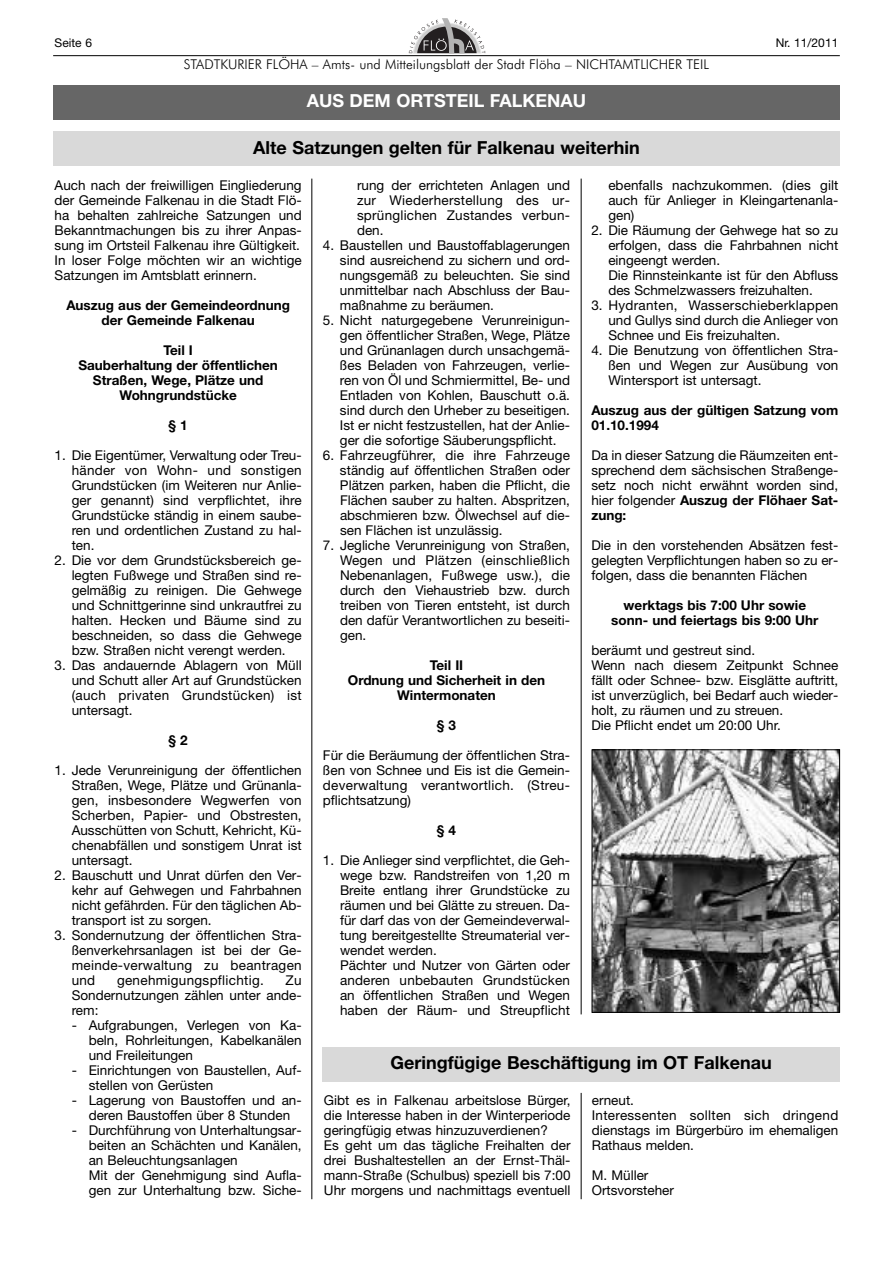
<style>
.page{position:relative;width:893px;height:1263px;background:#fff}
.page>*{position:absolute;margin:0;border:0;box-sizing:border-box;transform-origin:0 0}
.t1{font:700 18px "Helvetica Neue";color:#000}
.t2{font:700 18px "Helvetica Neue";color:#fff}
.t3{font:13.5px/15px "Helvetica Neue";color:#000;text-align:justify}
.t4{font:700 13.5px/15px "Helvetica Neue";color:#000;text-align:center}
.t5{font:300 13.5px "Futura BT";color:#000}
.t6{font:13.5px "Helvetica Neue";letter-spacing:.02em;color:#000}
.t7{font:12px "Helvetica Neue";color:#000}
.s1{font-weight:700}
</style>
<div class="page">
<hr style="left:53px;top:55px;width:787px;height:1px;background:#000">
<svg style="left:409px;top:18px;width:76px;height:35px"></svg>
<div style="left:53px;top:132px;width:787px;height:34px;background:#d9d9d9"></div>
<div style="left:53px;top:85px;width:787px;height:34px;background:#666"></div>
<hr style="left:311px;top:179px;width:1px;height:1020px;background:#000">
<hr style="left:581px;top:179px;width:1px;height:835px;background:#000">
<hr style="left:581px;top:1093px;width:1px;height:106px;background:#000">
<div style="left:322px;top:1047px;width:518px;height:34px;background:#d9d9d9"></div>
<img style="left:594px;top:751px;width:244px;height:259px">
<div style="left:592px;top:749px;width:248px;height:263px;border:1px solid #000"></div>
<p class="t7" style="left:55px;top:38px;width:39px">Seite 6</p>
<p class="t7" style="left:776px;top:38px;width:64px">Nr. 11/2011</p>
<p class="t5" style="left:184px;top:59px;width:527px">STADTKURIER FLÖHA – Amts- und Mitteilungsblatt der Stadt Flöha – NICHTAMTLICHER TEIL</p>
<h1 class="t2" style="left:307px;top:94px;width:281px">AUS DEM ORTSTEIL FALKENAU</h1>
<h1 class="t1" style="left:253px;top:141px;width:388px">Alte Satzungen gelten für Falkenau weiterhin</h1>
<p class="t3" style="left:55px;top:179px;width:249px;text-align:left">Auch nach der freiwilligen Eingliederung der Gemeinde Falkenau in die Stadt Flö&shy;ha behalten zahlreiche Satzungen und Bekanntmachungen bis zu ihrer Anpas&shy;sung im Ortsteil Falkenau ihre Gültigkeit.<br>In loser Folge möchten wir an wichtige Satzungen im Amtsblatt erinnern.</p>
<p class="t4" style="left:66px;top:299px;width:225px">Auszug aus der Gemeindeordnung der Gemeinde Falkenau</p>
<p class="t4" style="left:78px;top:344px;width:201px">Teil I<br>Sauberhaltung der öffentlichen<br>Straßen, Wege, Plätze und<br>Wohngrundstücke</p>
<p class="t4" style="left:169px;top:419px;width:21px">§ 1</p>
<p class="t3" style="left:72px;top:449px;width:232px;text-indent:-17px">1. Die Eigentümer, Verwaltung oder Treu&shy;händer von Wohn- und sonstigen Grundstücken (im Weiteren nur Anlie&shy;ger genannt) sind verpflichtet, ihre Grundstücke ständig in einem saube&shy;ren und ordentlichen Zustand zu hal&shy;ten.</p>
<p class="t3" style="left:72px;top:554px;width:232px;text-indent:-17px">2. Die vor dem Grundstücksbereich ge&shy;legten Fußwege und Straßen sind re&shy;gelmäßig zu reinigen. Die Gehwege und Schnittgerinne sind unkrautfrei zu halten. Hecken und Bäume sind zu beschneiden, so dass die Gehwege bzw. Straßen nicht verengt werden.</p>
<p class="t3" style="left:72px;top:659px;width:232px;text-indent:-17px">3. Das andauernde Ablagern von Müll und Schutt aller Art auf Grundstücken (auch privaten Grundstücken) ist untersagt.</p>
<p class="t4" style="left:169px;top:734px;width:21px">§ 2</p>
<p class="t3" style="left:72px;top:764px;width:232px;text-indent:-17px">1. Jede Verunreinigung der öffentlichen Straßen, Wege, Plätze und Grünanla&shy;gen, insbesondere Wegwerfen von Scherben, Papier- und Obstresten, Ausschütten von Schutt, Kehricht, Kü&shy;chenabfällen und sonstigem Unrat ist untersagt.</p>
<p class="t3" style="left:72px;top:869px;width:232px;text-indent:-17px">2. Bauschutt und Unrat dürfen den Ver&shy;kehr auf Gehwegen und Fahrbahnen nicht gefährden. Für den täglichen Ab&shy;transport ist zu sorgen.</p>
<p class="t3" style="left:72px;top:929px;width:232px;text-indent:-17px">3. Sondernutzung der öffentlichen Stra&shy;ßenverkehrsanlagen ist bei der Ge&shy;meinde-verwaltung zu beantragen und</p>
<p class="t6" style="left:117px;top:975px;width:148px">genehmigungspflichtig.</p>
<p class="t3" style="left:72px;top:974px;width:232px;text-indent:214px">Zu Sondernutzungen zählen unter ande&shy;rem:</p>
<p class="t3" style="left:89px;top:1019px;width:215px;text-indent:-17px">- Aufgrabungen, Verlegen von Ka&shy;beln, Rohrleitungen, Kabelkanälen und Freileitungen</p>
<p class="t3" style="left:89px;top:1064px;width:215px;text-indent:-17px">- Einrichtungen von Baustellen, Auf&shy;stellen von Gerüsten</p>
<p class="t3" style="left:72px;top:1094px;width:232px;text-align:center">- Lagerung von Baustoffen und an&shy;deren Baustoffen über 8 Stunden</p>
<p class="t3" style="left:89px;top:1124px;width:215px;text-align:left;text-indent:-17px">- Durchführung von Unterhaltungsar&shy;beiten an Schächten und Kanälen, an Beleuchtungsanlagen<br>Mit der Genehmigung sind Aufla&shy;gen zur Unterhaltung bzw. Siche-</p>
<p class="t3" style="left:357px;top:179px;width:215px">rung der errichteten Anlagen und zur Wiederherstellung des ur&shy;sprünglichen Zustandes verbun&shy;den.</p>
<p class="t3" style="left:340px;top:239px;width:232px;text-indent:-17px">4. Baustellen und Baustoffablagerungen sind ausreichend zu sichern und ord&shy;nungsgemäß zu beleuchten. Sie sind unmittelbar nach Abschluss der Bau&shy;maßnahme zu beräumen.</p>
<p class="t3" style="left:340px;top:314px;width:232px;text-indent:-17px">5. Nicht naturgegebene Verunreinigun&shy;gen öffentlicher Straßen, Wege, Plätze und Grünanlagen durch unsachgemä&shy;ßes Beladen von Fahrzeugen, verlie&shy;ren von Öl und Schmiermittel, Be- und Entladen von Kohlen, Bauschutt o.ä. sind durch den Urheber zu beseitigen.<br>Ist er nicht festzustellen, hat der Anlie&shy;ger die sofortige Säuberungspflicht.</p>
<p class="t3" style="left:340px;top:449px;width:232px;text-indent:-17px">6. Fahrzeugführer, die ihre Fahrzeuge ständig auf öffentlichen Straßen oder Plätzen parken, haben die Pflicht, die Flächen sauber zu halten. Abspritzen, abschmieren bzw. Ölwechsel auf die&shy;sen Flächen ist unzulässig.</p>
<p class="t3" style="left:340px;top:539px;width:232px;text-indent:-17px">7. Jegliche Verunreinigung von Straßen, Wegen und Plätzen (einschließlich Nebenanlagen, Fußwege usw.), die durch den Viehaustrieb bzw. durch treiben von Tieren entsteht, ist durch den dafür Verantwortlichen zu beseiti&shy;gen.</p>
<p class="t4" style="left:348px;top:659px;width:199px">Teil II<br>Ordnung und Sicherheit in den<br>Wintermonaten</p>
<p class="t4" style="left:437px;top:719px;width:21px">§ 3</p>
<p class="t3" style="left:323px;top:749px;width:249px">Für die Beräumung der öffentlichen Stra&shy;ßen von Schnee und Eis ist die Gemein&shy;deverwaltung verantwortlich. (Streu&shy;pflichtsatzung)</p>
<p class="t4" style="left:437px;top:824px;width:21px">§ 4</p>
<p class="t3" style="left:340px;top:854px;width:232px;text-align:left;text-indent:-17px">1. Die Anlieger sind verpflichtet, die Geh&shy;wege bzw. Randstreifen von 1,20 m Breite entlang ihrer Grundstücke zu räumen und bei Glätte zu streuen. Da&shy;für darf das von der Gemeindeverwal&shy;tung bereitgestellte Streumaterial ver&shy;wendet werden.<br>Pächter und Nutzer von Gärten oder anderen unbebauten Grundstücken an öffentlichen Straßen und Wegen haben der Räum- und Streupflicht</p>
<p class="t3" style="left:608px;top:179px;width:232px">ebenfalls nachzukommen. (dies gilt auch für Anlieger in Kleingartenanla&shy;gen)</p>
<p class="t3" style="left:608px;top:224px;width:232px;text-align:left;text-indent:-17px">2. Die Räumung der Gehwege hat so zu erfolgen, dass die Fahrbahnen nicht eingeengt werden.<br>Die Rinnsteinkante ist für den Abfluss des Schmelzwassers freizuhalten.</p>
<p class="t3" style="left:608px;top:299px;width:232px;text-indent:-17px">3. Hydranten, Wasserschieberklappen und Gullys sind durch die Anlieger von Schnee und Eis freizuhalten.</p>
<p class="t3" style="left:608px;top:344px;width:232px;text-indent:-17px">4. Die Benutzung von öffentlichen Stra&shy;ßen und Wegen zur Ausübung von Wintersport ist untersagt.</p>
<p class="t4" style="left:591px;top:404px;width:249px;text-align:left">Auszug aus der gültigen Satzung vom<br>01.10.1994</p>
<p class="t3" style="left:591px;top:449px;width:249px">Da in dieser Satzung die Räumzeiten ent&shy;sprechend dem sächsischen Straßenge&shy;setz noch nicht erwähnt worden sind, hier folgender <span class="s1">Auszug der Flöhaer Sat&shy;zung:</span></p>
<p class="t3" style="left:591px;top:539px;width:249px">Die in den vorstehenden Absätzen fest&shy;gelegten Verpflichtungen haben so zu er&shy;folgen, dass die benannten Flächen</p>
<p class="t4" style="left:611px;top:599px;width:209px">werktags bis 7:00 Uhr sowie sonn- und feiertags bis 9:00 Uhr</p>
<p class="t3" style="left:591px;top:644px;width:249px;text-align:left">beräumt und gestreut sind.<br>Wenn nach diesem Zeitpunkt Schnee fällt oder Schnee- bzw. Eisglätte auftritt, ist unverzüglich, bei Bedarf auch wieder&shy;holt, zu räumen und zu streuen.<br>Die Pflicht endet um 20:00 Uhr.</p>
<h1 class="t1" style="left:391px;top:1056px;width:383px">Geringfügige Beschäftigung im OT Falkenau</h1>
<p class="t3" style="left:324px;top:1094px;width:248px;text-align:left">Gibt es in Falkenau arbeitslose Bürger, die Interesse haben in der Winterperiode geringfügig etwas hinzuzuverdienen?<br>Es geht um das tägliche Freihalten der drei Bushaltestellen an der Ernst-Thäl&shy;mann-Straße (Schulbus) speziell bis 7:00<br>Uhr morgens und nachmittags eventuell</p>
<p class="t3" style="left:592px;top:1094px;width:248px;text-align:left">erneut.<br>Interessenten sollten sich dringend dienstags im Bürgerbüro im ehemaligen<br>Rathaus melden.</p>
<p class="t3" style="left:592px;top:1169px;width:84px">M. Müller<br>Ortsvorsteher</p>
</div>
